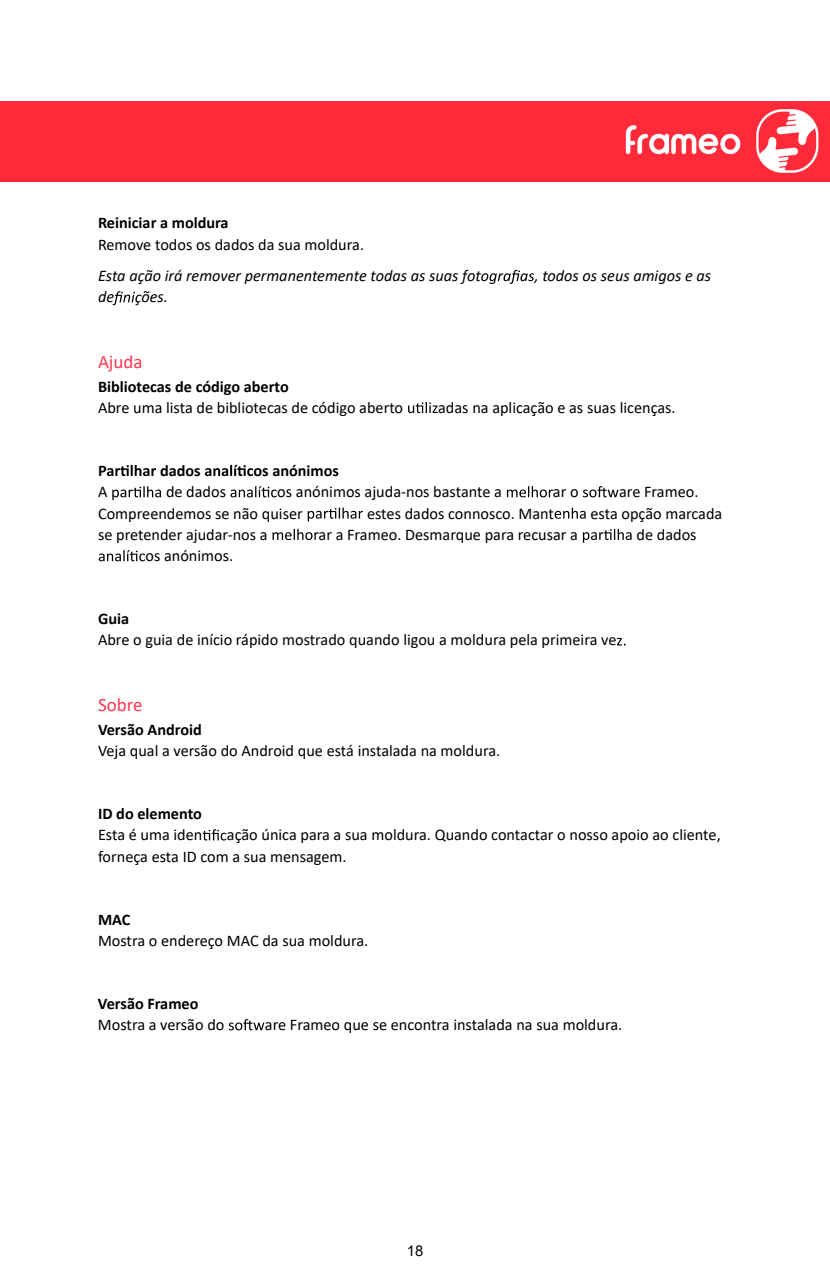
<style>
.page{position:relative;width:830px;height:1276px;background:#fff}
.page>*{position:absolute;margin:0;border:0;box-sizing:border-box;transform-origin:0 0}
.t1{font:18.9px "Calibri";color:#ff3653}
.t2{font:16.2px/21.4px "Calibri";color:#000}
.t3{font:700 16.2px "Calibri";color:#000}
.t4{font:italic 16.2px "Calibri";color:#000}
.t5{font:14.85px "Arial";color:#000}
</style>
<div class="page">
<svg style="left:481px;top:270px;width:55px;height:14px"></svg>
<svg style="left:112px;top:291px;width:29px;height:14px"></svg>
<svg style="left:408px;top:402px;width:29px;height:11px"></svg>
<svg style="left:107px;top:465px;width:49px;height:11px"></svg>
<svg style="left:205px;top:465px;width:48px;height:11px"></svg>
<svg style="left:112px;top:486px;width:49px;height:14px"></svg>
<svg style="left:230px;top:486px;width:46px;height:11px"></svg>
<svg style="left:506px;top:486px;width:46px;height:11px"></svg>
<svg style="left:583px;top:486px;width:35px;height:11px"></svg>
<svg style="left:307px;top:507px;width:56px;height:14px"></svg>
<svg style="left:554px;top:507px;width:31px;height:12px"></svg>
<svg style="left:272px;top:529px;width:46px;height:11px"></svg>
<svg style="left:582px;top:529px;width:49px;height:14px"></svg>
<svg style="left:99px;top:550px;width:46px;height:11px"></svg>
<svg style="left:617px;top:638px;width:8px;height:7px"></svg>
<svg style="left:202px;top:829px;width:24px;height:11px"></svg>
<svg style="left:229px;top:1019px;width:35px;height:11px"></svg>
<div style="left:0;top:102px;width:829px;height:79px;background:#ff2a39"></div>
<p class="t3" style="left:98px;top:211px;width:132px">Reiniciar a moldura</p>
<p class="t2" style="left:98px;top:233px;width:267px">Remove todos os dados da sua moldura.</p>
<p class="t4" style="left:98px;top:264px;width:384px">Esta ação irá remover permanentemente todas as suas fot</p>
<p class="t4" style="left:542px;top:264px;width:170px">todos os seus amigos e as</p>
<p class="t4" style="left:98px;top:286px;width:18px">de</p>
<p class="t4" style="left:141px;top:286px;width:28px">ões.</p>
<p class="t1" style="left:98px;top:348px;width:46px">Ajuda</p>
<p class="t3" style="left:98px;top:375px;width:192px">Bibliotecas de código aberto</p>
<p class="t2" style="left:98px;top:396px;width:306px">Abre uma lista de bibliotecas de código aberto</p>
<p class="t2" style="left:438px;top:396px;width:239px">adas na aplicação e as suas licenças.</p>
<p class="t3" style="left:98px;top:459px;width:10px">P</p>
<p class="t3" style="left:160px;top:459px;width:42px">dados</p>
<p class="t3" style="left:253px;top:459px;width:87px">os anónimos</p>
<p class="t2" style="left:98px;top:481px;width:11px">A</p>
<p class="t2" style="left:166px;top:481px;width:62px">de dados</p>
<p class="t2" style="left:277px;top:481px;width:226px">os anónimos ajuda-nos bastante a</p>
<p class="t2" style="left:552px;top:481px;width:27px">ar o</p>
<p class="t2" style="left:618px;top:481px;width:81px">are Frameo.</p>
<p class="t2" style="left:98px;top:502px;width:206px">Compreendemos se não quiser</p>
<p class="t2" style="left:367px;top:502px;width:188px">estes dados connosco. Mant</p>
<p class="t2" style="left:590px;top:502px;width:133px">esta opção marcada</p>
<p class="t2" style="left:98px;top:523px;width:171px">se pretender ajudar-nos a</p>
<p class="t2" style="left:318px;top:523px;width:261px">ar a Frameo. Desmarque para recusar a</p>
<p class="t2" style="left:636px;top:523px;width:62px">de dados</p>
<p class="t2" style="left:145px;top:545px;width:89px">os anónimos.</p>
<p class="t3" style="left:98px;top:607px;width:33px">Guia</p>
<p class="t2" style="left:98px;top:629px;width:519px">Abre o guia de início rápido mostrado quando ligou a moldura pela primeira ve</p>
<p class="t1" style="left:98px;top:691px;width:46px">Sobre</p>
<p class="t3" style="left:98px;top:718px;width:105px">Versão Android</p>
<p class="t2" style="left:98px;top:739px;width:403px">Veja qual a versão do Android que está instalada na moldura.</p>
<p class="t3" style="left:98px;top:802px;width:105px">ID do elemento</p>
<p class="t2" style="left:98px;top:824px;width:106px">Esta é uma iden</p>
<p class="t2" style="left:98px;top:824px;width:624px;text-indent:129px">ação única para a sua moldura. Quando contactar o nosso apoio ao cliente, forneça esta ID com a sua mensagem.</p>
<p class="t3" style="left:98px;top:908px;width:34px">MAC</p>
<p class="t2" style="left:98px;top:929px;width:272px">Mostra o endereço MAC da sua moldura.</p>
<p class="t3" style="left:98px;top:992px;width:102px">Versão Frameo</p>
<p class="t2" style="left:98px;top:1013px;width:128px">Mostra a versão do</p>
<p class="t2" style="left:265px;top:1013px;width:358px">are Frameo que se encontra instalada na sua moldura.</p>
<p class="t5" style="left:406px;top:1241px;width:18px">18</p>
</div>
